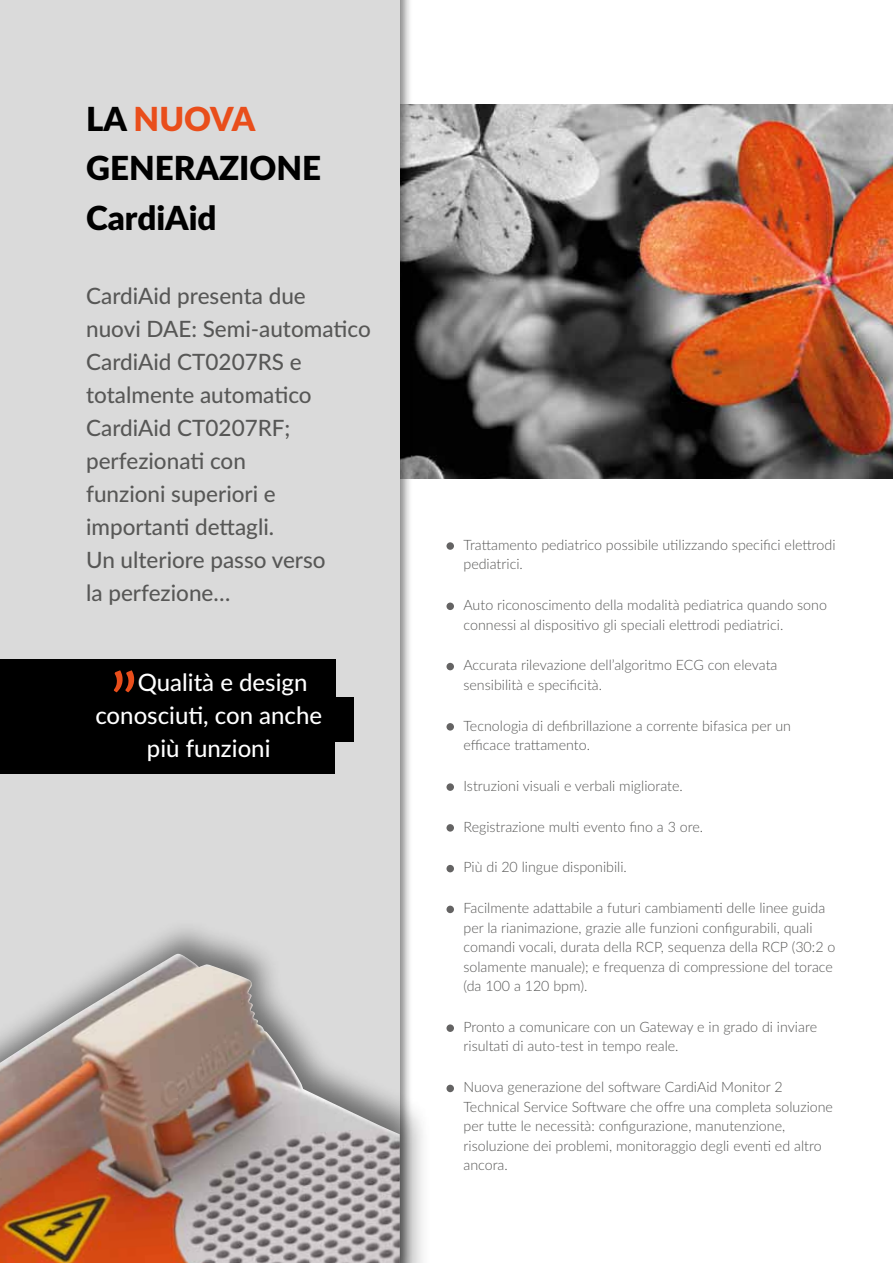
<style>
.page{position:relative;width:893px;height:1263px;background:#fff}
.page>*{position:absolute;margin:0;border:0;box-sizing:border-box;transform-origin:0 0}
.t1{font:500 75px "Lato";color:#e94e1b}
.t2{font:900 33.15px/49.5px "Lato";color:#000}
.t3{font:500 24px "Lato";color:#fff}
.t4{font:500 22.5px/33px "Lato";color:#575756}
.t5{font:300 14.25px/19.5px "Lato";color:#575756}
.s1{color:#e94e1b}
</style>
<div class="page">
<img style="left:414px;top:104px;width:479px;height:374px">
<div style="left:0;top:0;width:414px;height:1263px;background:#000;opacity:.5"></div>
<div style="left:0;top:0;width:400px;height:1263px;background:#dadada"></div>
<div style="left:0;top:914px;width:430px;height:349px;background:#000;opacity:.5"></div>
<img style="left:0;top:954px;width:400px;height:309px">
<div style="left:446px;top:542px;width:8px;height:8px;background:#646363;border-radius:50%"></div>
<div style="left:446px;top:602px;width:8px;height:8px;background:#646363;border-radius:50%"></div>
<div style="left:446px;top:663px;width:8px;height:7px;background:#646363;border-radius:50%"></div>
<div style="left:446px;top:723px;width:8px;height:8px;background:#646363;border-radius:50%"></div>
<div style="left:446px;top:783px;width:8px;height:8px;background:#646363;border-radius:50%"></div>
<div style="left:446px;top:824px;width:8px;height:8px;background:#646363;border-radius:50%"></div>
<div style="left:446px;top:865px;width:8px;height:7px;background:#646363;border-radius:50%"></div>
<div style="left:446px;top:906px;width:8px;height:7px;background:#646363;border-radius:50%"></div>
<div style="left:446px;top:1024px;width:8px;height:8px;background:#646363;border-radius:50%"></div>
<div style="left:446px;top:1085px;width:8px;height:7px;background:#646363;border-radius:50%"></div>
<div style="left:0;top:659px;width:336px;height:48px;background:#000"></div>
<div style="left:0;top:697px;width:354px;height:45px;background:#000"></div>
<div style="left:0;top:737px;width:335px;height:37px;background:#000"></div>
<h2 class="t2" style="left:86px;top:93px;width:237px">LA <span class="s1">NUOVA<br></span>GENERAZIONE<br>CardiAid</h2>
<h3 class="t4" style="left:86px;top:278px;width:286px">CardiAid presenta due<br>nuovi DAE: Semi-automatico<br>CardiAid CT0207RS e totalmente automatico<br>CardiAid CT0207RF; perfezionati con<br>funzioni superiori e importanti dettagli.<br>Un ulteriore passo verso<br>la perfezione…</h3>
<h1 class="t1" style="left:110px;top:646px;width:29px">”</h1>
<h3 class="t3" style="left:138px;top:665px;width:171px">Qualità e design</h3>
<h3 class="t3" style="left:95px;top:698px;width:228px">conosciuti, con anche</h3>
<h3 class="t3" style="left:147px;top:731px;width:125px">più funzioni</h3>
<p class="t5" style="left:463px;top:534px;width:374px">Trattamento pediatrico possibile utilizzando specifici elettrodi pediatrici.</p>
<p class="t5" style="left:463px;top:595px;width:365px">Auto riconoscimento della modalità pediatrica quando sono connessi al dispositivo gli speciali elettrodi pediatrici.</p>
<p class="t5" style="left:463px;top:655px;width:315px">Accurata rilevazione dell’algoritmo ECG con elevata sensibilità e specificità.</p>
<p class="t5" style="left:463px;top:715px;width:329px">Tecnologia di defibrillazione a corrente bifasica per un efficace trattamento.</p>
<p class="t5" style="left:463px;top:775px;width:221px">Istruzioni visuali e verbali migliorate.</p>
<p class="t5" style="left:463px;top:816px;width:241px">Registrazione multi evento fino a 3 ore.</p>
<p class="t5" style="left:463px;top:857px;width:165px">Più di 20 lingue disponibili.</p>
<p class="t5" style="left:463px;top:898px;width:373px">Facilmente adattabile a futuri cambiamenti delle linee guida per la rianimazione, grazie alle funzioni configurabili, quali comandi vocali, durata della RCP, sequenza della RCP (30:2 o solamente manuale); e frequenza di compressione del torace (da 100 a 120 bpm).</p>
<p class="t5" style="left:463px;top:1016px;width:355px">Pronto a comunicare con un Gateway e in grado di inviare risultati di auto-test in tempo reale.</p>
<p class="t5" style="left:463px;top:1077px;width:371px">Nuova generazione del software CardiAid Monitor 2<br>Technical Service Software che offre una completa soluzione per tutte le necessità: configurazione, manutenzione, risoluzione dei problemi, monitoraggio degli eventi ed altro ancora.</p>
</div>
